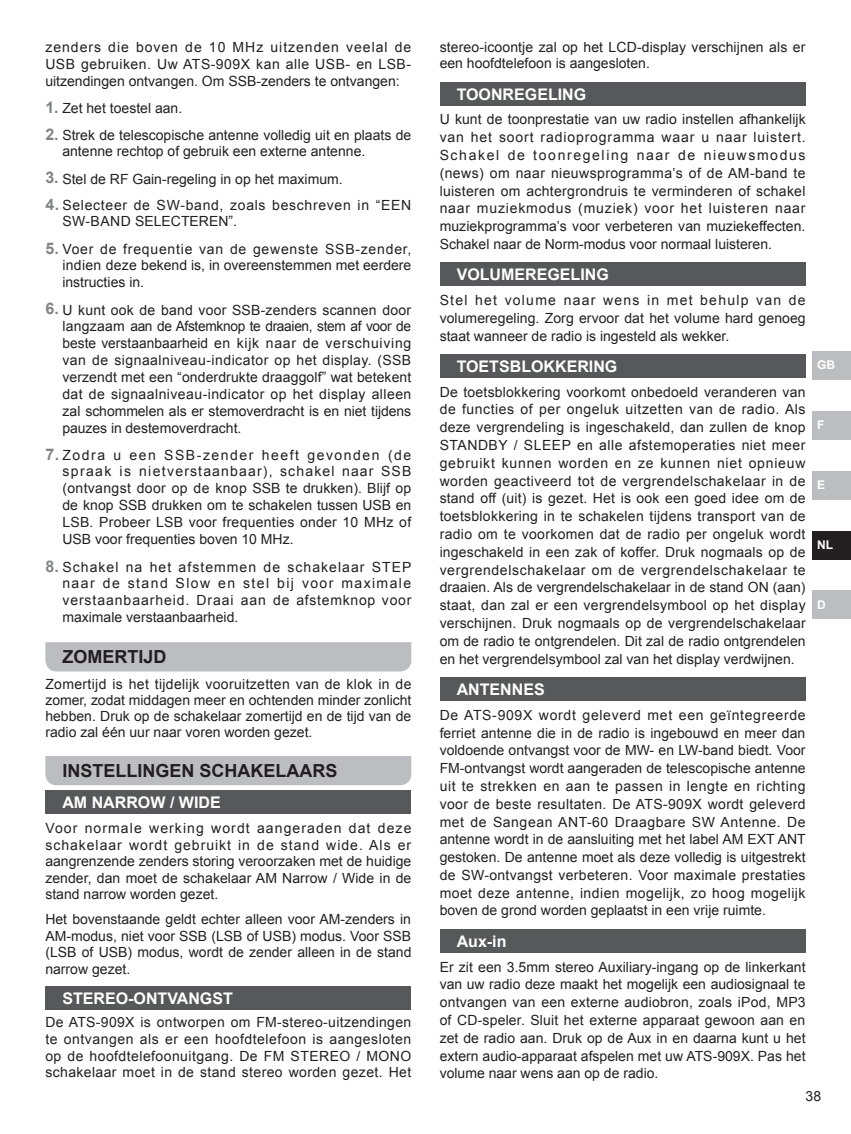
<style>
.page{position:relative;width:851px;height:1134px;background:#fff}
.page>*{position:absolute;margin:0;border:0;box-sizing:border-box;transform-origin:0 0}
.t1{font:700 18px "Arial";color:#231f20}
.t2{font:700 16px "Arial";color:#fff}
.t3{font:14px/17.8px "Arial";color:#231f20;text-align:justify}
.t4{font:14px/16px "Arial";letter-spacing:.05em;color:#231f20}
.t5{font:700 12px "Arial";color:#fff}
.s1{font-weight:700;font-size:16px;color:#808285}
</style>
<div class="page">
<div style="left:812px;top:351px;width:38px;height:28px;background:#bcbdc0"></div>
<div style="left:812px;top:411px;width:38px;height:28px;background:#bcbdc0"></div>
<div style="left:812px;top:471px;width:38px;height:28px;background:#bcbdc0"></div>
<div style="left:812px;top:531px;width:38px;height:28px;background:#231f20"></div>
<div style="left:812px;top:591px;width:38px;height:28px;background:#bcbdc0"></div>
<div style="left:45px;top:642px;width:366px;height:29px;background:#bcbdc0"></div>
<div style="left:45px;top:756px;width:366px;height:29px;background:#bcbdc0"></div>
<div style="left:45px;top:790px;width:366px;height:24px;background:#57585a"></div>
<div style="left:45px;top:986px;width:366px;height:23px;background:#57585a"></div>
<div style="left:439px;top:82px;width:366px;height:23px;background:#57585a"></div>
<div style="left:439px;top:263px;width:366px;height:23px;background:#57585a"></div>
<div style="left:439px;top:354px;width:366px;height:24px;background:#57585a"></div>
<div style="left:439px;top:677px;width:366px;height:24px;background:#57585a"></div>
<div style="left:439px;top:929px;width:366px;height:24px;background:#57585a"></div>
<p class="t3" style="left:45px;top:40px;width:367px;line-height:17px">zenders die boven de 10 MHz uitzenden veelal de USB gebruiken. Uw ATS-909X kan alle USB- en LSB&shy;uitzendingen ontvangen. Om SSB-zenders te ontvangen:</p>
<p class="t3" style="left:45px;top:101px;width:138px"><span class="s1">1.</span> Zet het toestel aan.</p>
<p class="t3" style="left:62px;top:128px;width:350px;line-height:16px;text-indent:-17px"><span class="s1">2.</span> Strek de telescopische antenne volledig uit en plaats de antenne rechtop of gebruik een externe antenne.</p>
<p class="t3" style="left:45px;top:171px;width:299px"><span class="s1">3.</span> Stel de RF Gain-regeling in op het maximum.</p>
<p class="t4" style="left:62px;top:199px;width:350px;text-indent:-17px"><span class="s1">4.</span> Selecteer de SW-band, zoals beschreven in “EEN<br>SW-BAND SELECTEREN”.</p>
<p class="t3" style="left:62px;top:242px;width:350px;line-height:16.4px;text-indent:-17px"><span class="s1">5.</span> Voer de frequentie van de gewenste SSB-zender, indien deze bekend is, in overeenstemmen met eerdere instructies in.</p>
<p class="t3" style="left:62px;top:302px;width:350px;line-height:16.8px;text-indent:-17px"><span class="s1">6.</span> U kunt ook de band voor SSB-zenders scannen door langzaam aan de Afstemknop te draaien, stem af voor de beste verstaanbaarheid en kijk naar de verschuiving van de signaalniveau-indicator op het display. (SSB verzendt met een “onderdrukte draaggolf” wat betekent dat de signaalniveau-indicator op het display alleen zal schommelen als er stemoverdracht is en niet tijdens pauzes in destemoverdracht.</p>
<p class="t3" style="left:62px;top:448px;width:350px;line-height:16.8px;text-indent:-17px"><span class="s1">7.</span> Zodra u een SSB-zender heeft gevonden (de spraak is nietverstaanbaar), schakel naar SSB (ontvangst door op de knop SSB te drukken). Blijf op de knop SSB drukken om te schakelen tussen USB en LSB. Probeer LSB voor frequenties onder 10 MHz of USB voor frequenties boven 10 MHz.</p>
<p class="t3" style="left:62px;top:560px;width:350px;line-height:16.6px;text-indent:-17px"><span class="s1">8.</span> Schakel na het afstemmen de schakelaar STEP naar de stand Slow en stel bij voor maximale verstaanbaarheid. Draai aan de afstemknop voor maximale verstaanbaarheid.</p>
<p class="t1" style="left:62px;top:650px;width:106px">ZOMERTIJD</p>
<p class="t3" style="left:45px;top:677px;width:367px;line-height:16px">Zomertijd is het tijdelijk vooruitzetten van de klok in de zomer, zodat middagen meer en ochtenden minder zonlicht hebben. Druk op de schakelaar zomertijd en de tijd van de radio zal één uur naar voren worden gezet.</p>
<p class="t1" style="left:62px;top:764px;width:277px">INSTELLINGEN SCHAKELAARS</p>
<p class="t2" style="left:62px;top:796px;width:160px">AM NARROW / WIDE</p>
<p class="t3" style="left:45px;top:821px;width:367px;line-height:16.6px">Voor normale werking wordt aangeraden dat deze schakelaar wordt gebruikt in de stand wide. Als er aangrenzende zenders storing veroorzaken met de huidige zender, dan moet de schakelaar AM Narrow / Wide in de stand narrow worden gezet.</p>
<p class="t3" style="left:45px;top:912px;width:367px;line-height:16.6px">Het bovenstaande geldt echter alleen voor AM-zenders in AM-modus, niet voor SSB (LSB of USB) modus. Voor SSB (LSB of USB) modus, wordt de zender alleen in de stand narrow gezet.</p>
<p class="t2" style="left:62px;top:992px;width:172px">STEREO-ONTVANGST</p>
<p class="t3" style="left:45px;top:1015px;width:367px;line-height:16.6px">De ATS-909X is ontworpen om FM-stereo-uitzendingen te ontvangen als er een hoofdtelefoon is aangesloten op de hoofdtelefoonuitgang. De FM STEREO / MONO schakelaar moet in de stand stereo worden gezet. Het</p>
<p class="t3" style="left:439px;top:40px;width:367px;line-height:16.6px">stereo-icoontje zal op het LCD-display verschijnen als er een hoofdtelefoon is aangesloten.</p>
<p class="t2" style="left:456px;top:88px;width:131px">TOONREGELING</p>
<p class="t3" style="left:439px;top:112px;width:367px">U kunt de toonprestatie van uw radio instellen afhankelijk van het soort radioprogramma waar u naar luistert.<br>Schakel de toonregeling naar de nieuwsmodus (news) om naar nieuwsprogramma’s of de AM-band te luisteren om achtergrondruis te verminderen of schakel naar muziekmodus (muziek) voor het luisteren naar muziekprogramma’s voor verbeteren van muziekeffecten.<br>Schakel naar de Norm-modus voor normaal luisteren.</p>
<p class="t2" style="left:456px;top:269px;width:154px">VOLUMEREGELING</p>
<p class="t3" style="left:439px;top:292px;width:367px">Stel het volume naar wens in met behulp van de volumeregeling. Zorg ervoor dat het volume hard genoeg staat wanneer de radio is ingesteld als wekker.</p>
<p class="t2" style="left:456px;top:360px;width:162px">TOETSBLOKKERING</p>
<p class="t3" style="left:439px;top:384px;width:367px">De toetsblokkering voorkomt onbedoeld veranderen van de functies of per ongeluk uitzetten van de radio. Als deze vergrendeling is ingeschakeld, dan zullen de knop STANDBY / SLEEP en alle afstemoperaties niet meer gebruikt kunnen worden en ze kunnen niet opnieuw worden geactiveerd tot de vergrendelschakelaar in de stand off (uit) is gezet. Het is ook een goed idee om de toetsblokkering in te schakelen tijdens transport van de radio om te voorkomen dat de radio per ongeluk wordt ingeschakeld in een zak of koffer. Druk nogmaals op de vergrendelschakelaar om de vergrendelschakelaar te draaien. Als de vergrendelschakelaar in de stand ON (aan) staat, dan zal er een vergrendelsymbool op het display verschijnen. Druk nogmaals op de vergrendelschakelaar om de radio te ontgrendelen. Dit zal de radio ontgrendelen en het vergrendelsymbool zal van het display verdwijnen.</p>
<p class="t2" style="left:456px;top:683px;width:89px">ANTENNES</p>
<p class="t3" style="left:439px;top:707px;width:367px">De ATS-909X wordt geleverd met een geïntegreerde ferriet antenne die in de radio is ingebouwd en meer dan voldoende ontvangst voor de MW- en LW-band biedt. Voor FM-ontvangst wordt aangeraden de telescopische antenne uit te strekken en aan te passen in lengte en richting voor de beste resultaten. De ATS-909X wordt geleverd met de Sangean ANT-60 Draagbare SW Antenne. De antenne wordt in de aansluiting met het label AM EXT ANT gestoken. De antenne moet als deze volledig is uitgestrekt de SW-ontvangst verbeteren. Voor maximale prestaties moet deze antenne, indien mogelijk, zo hoog mogelijk boven de grond worden geplaatst in een vrije ruimte.</p>
<p class="t2" style="left:456px;top:935px;width:51px">Aux-in</p>
<p class="t3" style="left:439px;top:959px;width:367px">Er zit een 3.5mm stereo Auxiliary-ingang op de linkerkant van uw radio deze maakt het mogelijk een audiosignaal te ontvangen van een externe audiobron, zoals iPod, MP3 of CD-speler. Sluit het externe apparaat gewoon aan en zet de radio aan. Druk op de Aux in en daarna kunt u het extern audio-apparaat afspelen met uw ATS-909X. Pas het volume naar wens aan op de radio.</p>
<p class="t5" style="left:817px;top:361px;width:19px">GB</p>
<p class="t5" style="left:817px;top:421px;width:9px">F</p>
<p class="t5" style="left:817px;top:481px;width:10px">E</p>
<p class="t5" style="left:817px;top:541px;width:17px">NL</p>
<p class="t5" style="left:817px;top:600px;width:10px">D</p>
<p class="t3" style="left:805px;top:1088px;width:17px">38</p>
</div>
